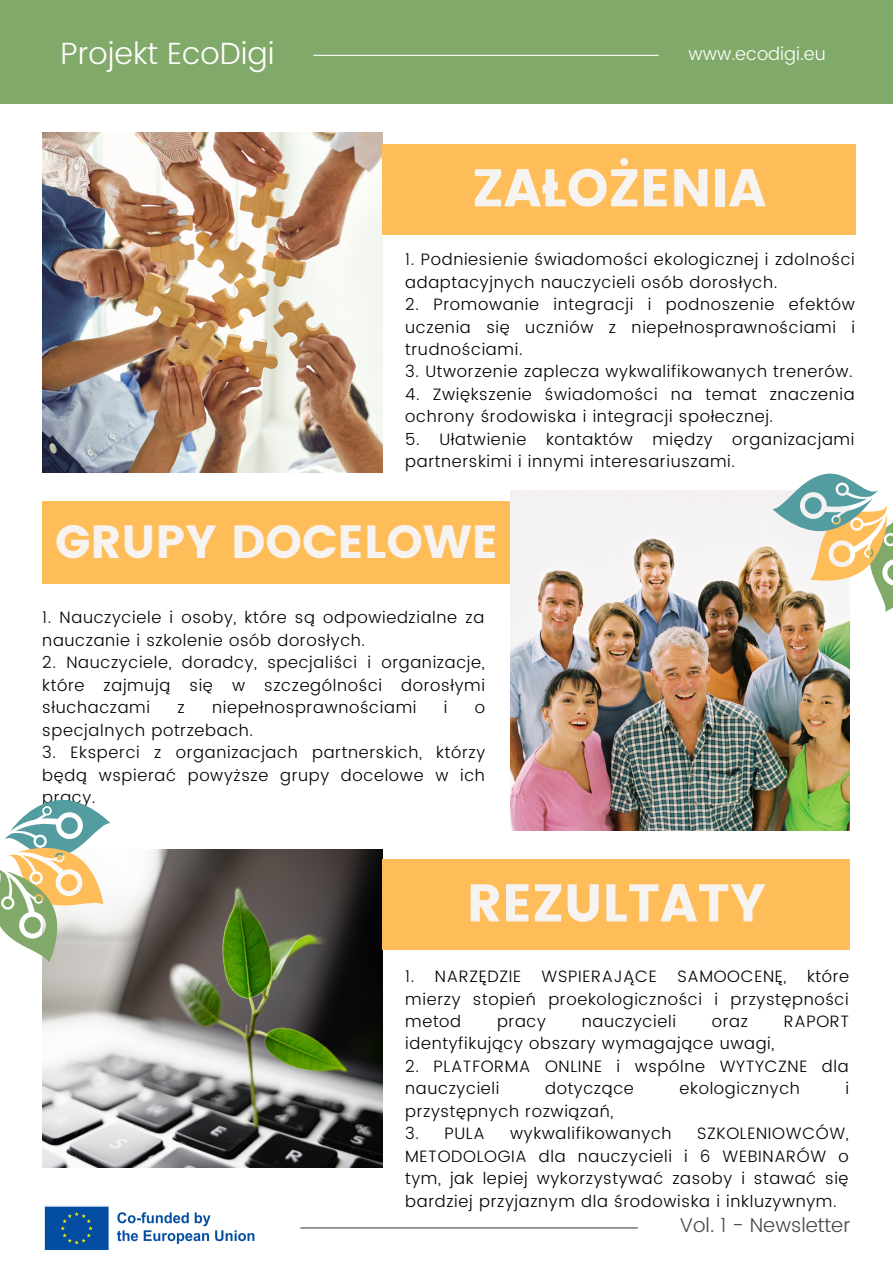
<style>
.page{position:relative;width:893px;height:1264px;background:#fff}
.page>*{position:absolute;margin:0;border:0;box-sizing:border-box;transform-origin:0 0}
.t1{font:52.95px "Poppins";color:#f6f3f0}
.t2{font:52.8px "Poppins";color:#f6f3f0}
.t3{font:46.5px "Poppins";color:#f6f3f0}
.t4{font:300 30.6px "Poppins";color:#fff}
.t5{font:300 19.95px "Poppins";color:#464a4e}
.t6{font:300 18px "Poppins";color:#fff}
.t7{font:300 16.5px/22.5px "Poppins";letter-spacing:.04em;color:#000}
</style>
<div class="page">
<div style="left:0;top:0;width:892px;height:104px;background:#81a969"></div>
<img style="left:42px;top:132px;width:340px;height:341px">
<img style="left:510px;top:491px;width:339px;height:339px">
<img style="left:42px;top:849px;width:340px;height:318px">
<div style="left:42px;top:501px;width:468px;height:82px;background:#ffbd59"></div>
<div style="left:382px;top:859px;width:467px;height:90px;background:#ffbd59"></div>
<div style="left:382px;top:144px;width:473px;height:90px;background:#ffbd59"></div>
<hr style="left:300px;top:1227px;width:337px;height:1px;background:#464a4e">
<img style="left:44px;top:1205px;width:211px;height:45px">
<hr style="left:313px;top:55px;width:345px;height:1px;background:#fff">
<svg style="left:0;top:799px;width:117px;height:175px"></svg>
<svg style="left:765px;top:473px;width:127px;height:139px"></svg>
<div style="left:838px;top:485px;width:8px;height:8px;background:#539c9f;border-radius:50%"></div>
<p class="t4" style="left:60px;top:36px;width:215px">Projekt EcoDigi</p>
<p class="t6" style="left:688px;top:43px;width:139px">www.ecodigi.eu</p>
<p class="t1" style="left:472px;top:157px;width:295px">ZAŁOŻENIA</p>
<p class="t7" style="left:405px;top:248px;width:451px">1. Podniesienie świadomości ekologicznej i zdolności adaptacyjnych nauczycieli osób dorosłych.</p>
<p class="t7" style="left:405px;top:293px;width:451px;text-align:justify">2. Promowanie integracji i podnoszenie efektów uczenia się uczniów z niepełnosprawnościami i trudnościami.</p>
<p class="t7" style="left:405px;top:360px;width:449px">3. Utworzenie zaplecza wykwalifikowanych trenerów.</p>
<p class="t7" style="left:405px;top:383px;width:451px">4. Zwiększenie świadomości na temat znaczenia ochrony środowiska i integracji społecznej.</p>
<p class="t7" style="left:405px;top:428px;width:450px">5. Ułatwienie kontaktów między organizacjami partnerskimi i innymi interesariuszami.</p>
<p class="t3" style="left:55px;top:514px;width:444px">GRUPY DOCELOWE</p>
<p class="t7" style="left:42px;top:606px;width:443px">1. Nauczyciele i osoby, które są odpowiedzialne za nauczanie i szkolenie osób dorosłych.</p>
<p class="t7" style="left:42px;top:651px;width:444px;text-align:justify">2. Nauczyciele, doradcy, specjaliści i organizacje, które zajmują się w szczególności dorosłymi słuchaczami</p>
<p class="t7" style="left:177px;top:696px;width:9px">z</p>
<p class="t7" style="left:212px;top:696px;width:206px">niepełnosprawnościami</p>
<p class="t7" style="left:444px;top:696px;width:5px">i</p>
<p class="t7" style="left:475px;top:696px;width:12px">o</p>
<p class="t7" style="left:42px;top:719px;width:212px">specjalnych potrzebach.</p>
<p class="t7" style="left:42px;top:741px;width:444px;text-align:justify">3. Eksperci z organizacjach partnerskich, którzy będą wspierać powyższe grupy docelowe w ich pracy.</p>
<p class="t2" style="left:466px;top:872px;width:301px">REZULTATY</p>
<p class="t7" style="left:405px;top:965px;width:445px;text-align:justify">1. NARZĘDZIE WSPIERAJĄCE SAMOOCENĘ, które mierzy stopień proekologiczności i przystępności metod</p>
<p class="t7" style="left:497px;top:1010px;width:50px">pracy</p>
<p class="t7" style="left:581px;top:1010px;width:96px">nauczycieli</p>
<p class="t7" style="left:711px;top:1010px;width:38px">oraz</p>
<p class="t7" style="left:783px;top:1010px;width:67px">RAPORT</p>
<p class="t7" style="left:405px;top:1032px;width:370px">identyfikujący obszary wymagające uwagi,</p>
<p class="t7" style="left:405px;top:1055px;width:445px">2. PLATFORMA ONLINE i wspólne WYTYCZNE dla nauczycieli</p>
<p class="t7" style="left:545px;top:1077px;width:90px">dotyczące</p>
<p class="t7" style="left:679px;top:1077px;width:122px">ekologicznych</p>
<p class="t7" style="left:845px;top:1077px;width:5px">i</p>
<p class="t7" style="left:405px;top:1099px;width:209px">przystępnych rozwiązań,</p>
<p class="t7" style="left:405px;top:1122px;width:81px">3. PULA</p>
<p class="t7" style="left:510px;top:1122px;width:163px">wykwalifikowanych</p>
<p class="t7" style="left:405px;top:1122px;width:445px;text-align:justify;text-indent:292px">SZKOLENIOWCÓW, METODOLOGIA dla nauczycieli i 6 WEBINARÓW o tym, jak lepiej wykorzystywać zasoby i stawać się bardziej przyjaznym dla środowiska i inkluzywnym.</p>
<p class="t5" style="left:679px;top:1213px;width:172px">Vol. 1 - Newsletter</p>
</div>
